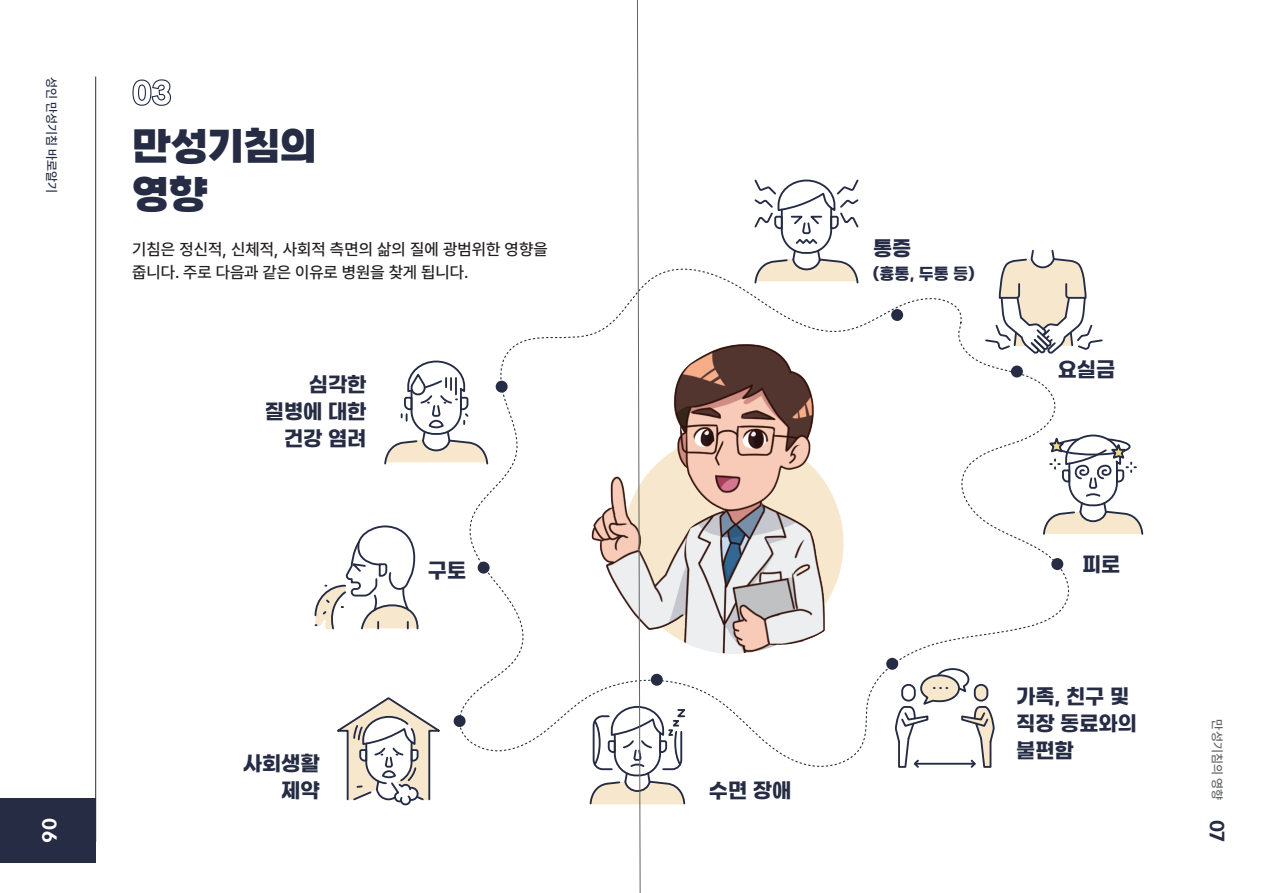
<style>
.page{position:relative;width:1263px;height:893px;background:#fff}
.page>*{position:absolute;margin:0;border:0;box-sizing:border-box;transform-origin:0 0}
.t1{font:800 42px/48px "Gangwon Edu Power";color:#262c44}
.t2{font:21px/27px "Gmarket Sans TTF Bold";color:#262c44;text-align:right;scale:.95 1}
.t3{font:18px "Gmarket Sans TTF Bold";color:#fff;scale:.95 1}
.t4{font:18px "Gmarket Sans TTF Bold";color:#262c44;scale:.95 1}
.t5{font:500 16.5px/22.5px "Pretendard";letter-spacing:.005em;color:#231f20}
.t6{font:16.5px "Gmarket Sans TTF Bold";color:#262c44;scale:.95 1}
.t7{font:500 12.75px "Pretendard";color:#262c44}
.t8{font:500 12.75px "Pretendard";color:#606264}
</style>
<div class="page">
<div style="left:0;top:799px;width:96px;height:64px;background:#262c44"></div>
<svg style="left:132px;top:79px;width:40px;height:27px"></svg>
<hr style="left:95px;top:77px;width:1px;height:765px;background:#262c44">
<svg style="left:456px;top:269px;width:614px;height:498px"></svg>
<div style="left:891px;top:309px;width:12px;height:12px;background:#262c44;border-radius:50%"></div>
<div style="left:1011px;top:366px;width:12px;height:11px;background:#262c44;border-radius:50%"></div>
<div style="left:1051px;top:558px;width:12px;height:12px;background:#262c44;border-radius:50%"></div>
<div style="left:886px;top:658px;width:12px;height:12px;background:#262c44;border-radius:50%"></div>
<div style="left:454px;top:715px;width:12px;height:12px;background:#262c44;border-radius:50%"></div>
<div style="left:478px;top:562px;width:12px;height:12px;background:#262c44;border-radius:50%"></div>
<div style="left:496px;top:381px;width:12px;height:12px;background:#262c44;border-radius:50%"></div>
<svg style="left:1042px;top:433px;width:102px;height:103px"></svg>
<svg style="left:314px;top:525px;width:105px;height:105px"></svg>
<svg style="left:753px;top:179px;width:107px;height:106px"></svg>
<svg style="left:384px;top:360px;width:105px;height:106px"></svg>
<svg style="left:894px;top:667px;width:101px;height:101px"></svg>
<svg style="left:984px;top:249px;width:119px;height:107px"></svg>
<svg style="left:337px;top:697px;width:103px;height:109px"></svg>
<img style="left:689px;top:341px;width:154px;height:313px">
<svg style="left:589px;top:0;width:100px;height:893px"></svg>
<p class="t7" style="left:61px;top:77px;width:118px;rotate:90deg">성인 만성기침 바로알기</p>
<p class="t3" style="left:59px;top:818px;width:26px;rotate:90deg">06</p>
<h1 class="t1" style="left:132px;top:124px;width:186px">만성기침의 영향</h1>
<p class="t5" style="left:132px;top:237px;width:417px">기침은 정신적, 신체적, 사회적 측면의 삶의 질에 광범위한 영향을 줍니다. 주로 다음과 같은 이유로 병원을 찾게 됩니다.</p>
<p class="t2" style="left:265px;top:372px;width:108px">심각한 질병에 대한 건강 염려</p>
<p class="t2" style="left:428px;top:558px;width:42px">구토</p>
<p class="t2" style="left:243px;top:751px;width:82px">사회생활 제약</p>
<p class="t2" style="left:709px;top:778px;width:88px">수면 장애</p>
<p class="t2" style="left:873px;top:236px;width:42px">통증</p>
<p class="t6" style="left:873px;top:265px;width:108px">(흉통, 두통 등)</p>
<p class="t2" style="left:1058px;top:357px;width:62px">요실금</p>
<p class="t2" style="left:1082px;top:552px;width:42px">피로</p>
<p class="t2" style="left:1016px;top:684px;width:129px;text-align:left">가족, 친구 및 직장 동료와의 불편함</p>
<p class="t8" style="left:1226px;top:719px;width:82px;rotate:90deg">만성기침의 영향</p>
<p class="t4" style="left:1227px;top:820px;width:25px;rotate:90deg">07</p>
</div>
